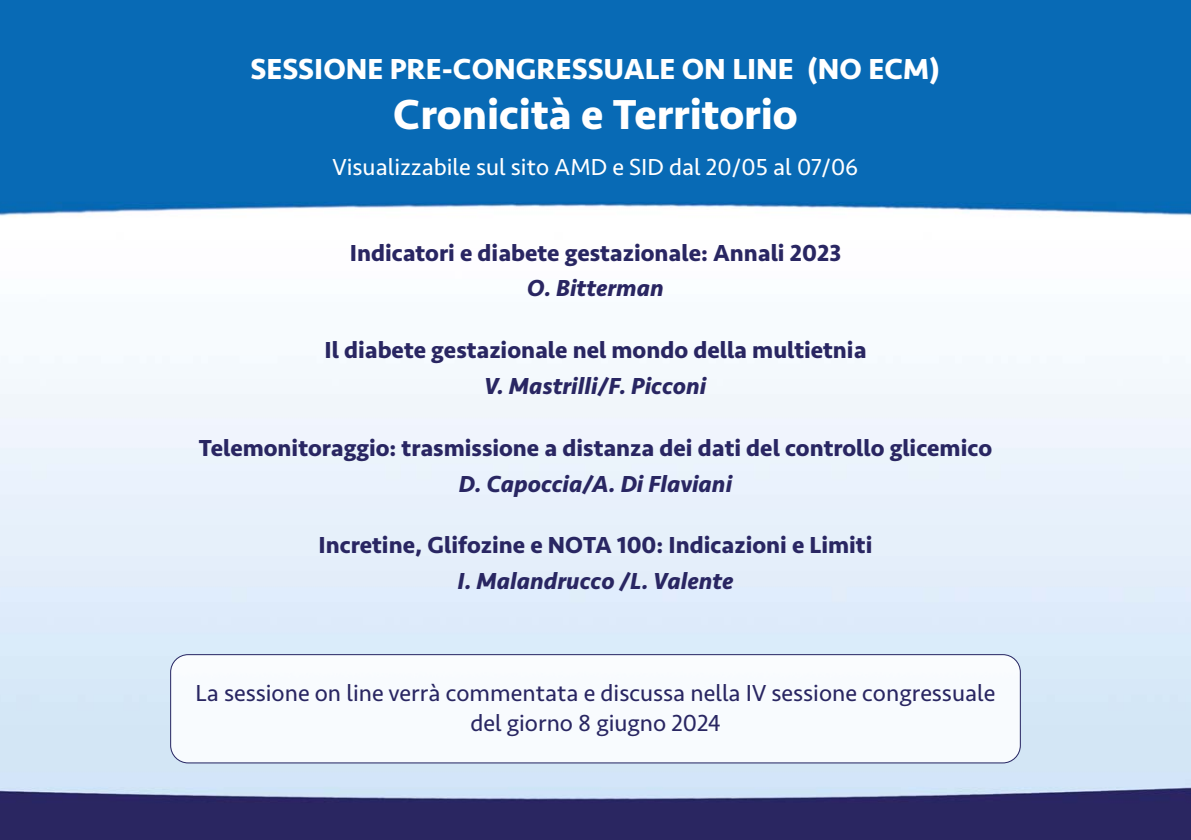
<style>
.page{position:relative;width:1191px;height:840px;background:#fff}
.page>*{position:absolute;margin:0;border:0;box-sizing:border-box;transform-origin:0 0}
.t1{font:700 43.4px "Seravek";color:#fff}
.t2{font:700 30px "Seravek";color:#fff}
.t3{font:700 24px "Seravek";color:#292662}
.t4{font:24px/30px "Seravek";color:#292662;text-align:center}
.t5{font:italic 700 24px "Seravek";color:#292662}
.t6{font:24px "Seravek";color:#fff}
</style>
<div class="page">
<img style="left:0;top:0;width:1191px;height:839px">
<img style="left:171px;top:654px;width:848px;height:108px">
<div style="left:170px;top:653px;width:850px;height:110px;border:2px solid #292662;border-radius:18px"></div>
<p class="t2" style="left:250px;top:58px;width:691px">SESSIONE PRE-CONGRESSUALE ON LINE (NO ECM)</p>
<h1 class="t1" style="left:393px;top:98px;width:406px">Cronicità e Territorio</h1>
<p class="t6" style="left:332px;top:158px;width:527px">Visualizzabile sul sito AMD e SID dal 20/05 al 07/06</p>
<p class="t3" style="left:350px;top:243px;width:493px">Indicatori e diabete gestazionale: Annali 2023</p>
<p class="t5" style="left:527px;top:279px;width:138px">O. Bitterman</p>
<p class="t3" style="left:324px;top:341px;width:543px">Il diabete gestazionale nel mondo della multietnia</p>
<p class="t5" style="left:484px;top:377px;width:223px">V. Mastrilli/F. Picconi</p>
<p class="t3" style="left:199px;top:438px;width:795px">Telemonitoraggio: trasmissione a distanza dei dati del controllo glicemico</p>
<p class="t5" style="left:459px;top:474px;width:275px">D. Capoccia/A. Di Flaviani</p>
<p class="t3" style="left:318px;top:536px;width:555px">Incretine, Glifozine e NOTA 100: Indicazioni e Limiti</p>
<p class="t5" style="left:457px;top:571px;width:277px">I. Malandrucco /L. Valente</p>
<p class="t4" style="left:196px;top:680px;width:801px">La sessione on line verrà commentata e discussa nella IV sessione congressuale del giorno 8 giugno 2024</p>
</div>
